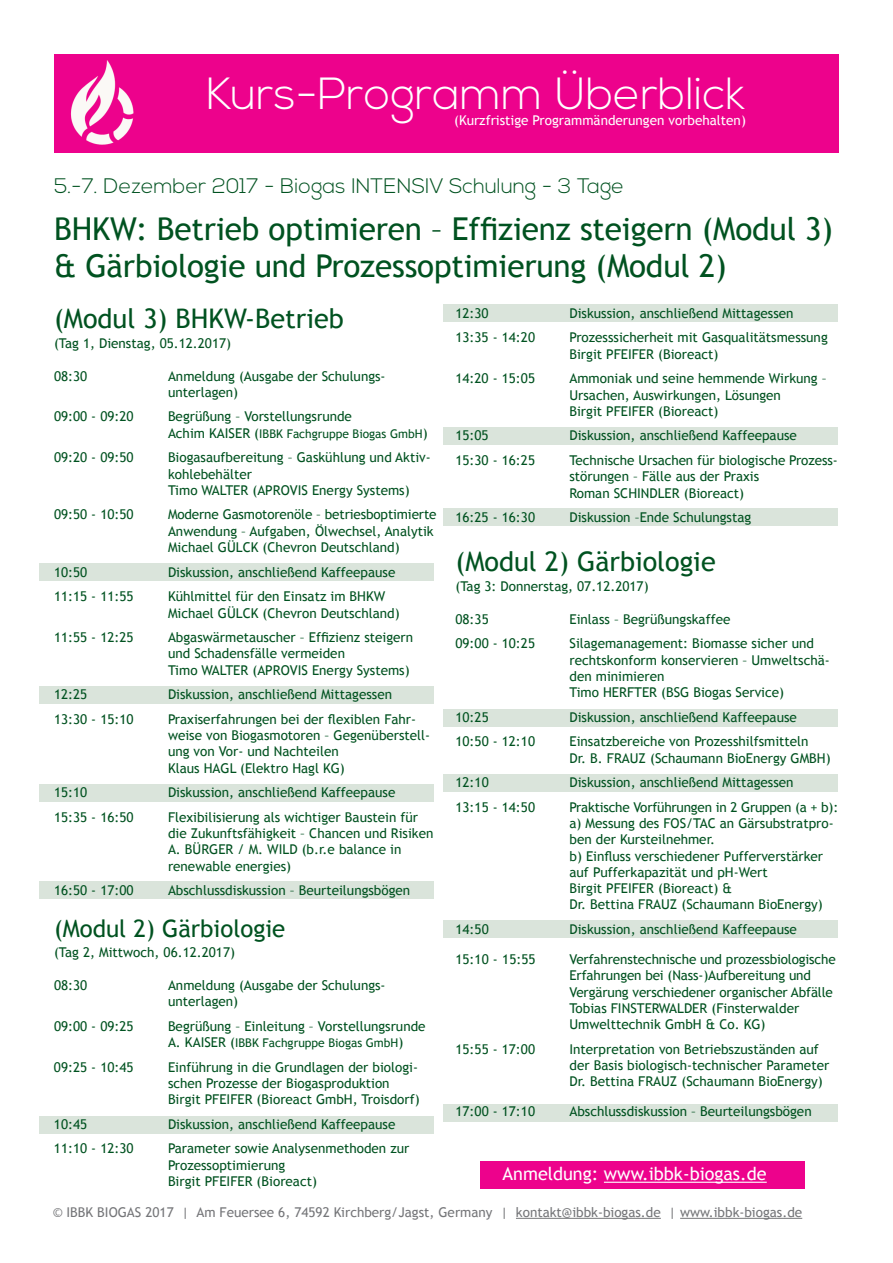
<style>
.page{position:relative;width:893px;height:1263px;background:#fff}
.page>*{position:absolute;margin:0;border:0;box-sizing:border-box;transform-origin:0 0}
.t1{font:300 45px "Nexa";color:#fff}
.t2{font:31.5px/37.8px "Trebuchet MS";letter-spacing:-.005em;color:#005220}
.t3{font:27px "Trebuchet MS";color:#005220}
.t4{font:24px "Trebuchet MS";color:#005220}
.t5{font:300 21px "Nexa";color:#005220}
.t6{font:18px "Trebuchet MS";color:#fff}
.t7{font:13.5px/16.2px "Trebuchet MS";color:#005220}
.t8{font:13.5px "Trebuchet MS";color:#757679}
.t9{font:13.5px "Trebuchet MS";color:#fff}
.t10{font:12px "Trebuchet MS";color:#005220}
.s1{font-size:13.5px}
</style>
<div class="page">
<div style="left:39px;top:563px;width:395px;height:18px;background:#dae4db"></div>
<div style="left:39px;top:686px;width:395px;height:18px;background:#dae4db"></div>
<div style="left:39px;top:784px;width:395px;height:17px;background:#dae4db"></div>
<div style="left:39px;top:882px;width:395px;height:17px;background:#dae4db"></div>
<div style="left:443px;top:304px;width:395px;height:18px;background:#dae4db"></div>
<div style="left:443px;top:427px;width:395px;height:18px;background:#dae4db"></div>
<div style="left:443px;top:508px;width:395px;height:18px;background:#dae4db"></div>
<div style="left:443px;top:709px;width:395px;height:18px;background:#dae4db"></div>
<div style="left:443px;top:774px;width:395px;height:17px;background:#dae4db"></div>
<div style="left:443px;top:920px;width:395px;height:18px;background:#dae4db"></div>
<div style="left:443px;top:1104px;width:395px;height:17px;background:#dae4db"></div>
<div style="left:39px;top:1116px;width:395px;height:17px;background:#dae4db"></div>
<div style="left:480px;top:1161px;width:324px;height:28px;background:#ed028c"></div>
<div style="left:54px;top:54px;width:785px;height:99px;background:#ed028c"></div>
<img style="left:70px;top:60px;width:64px;height:85px">
<hr style="left:516px;top:1218px;width:145px;height:1px;background:#757679">
<hr style="left:680px;top:1218px;width:122px;height:1px;background:#757679">
<hr style="left:604px;top:1182px;width:163px;height:1px;background:#fff">
<h1 class="t1" style="left:206px;top:67px;width:540px">Kurs-Programm Überblick</h1>
<p class="t9" style="left:454px;top:112px;width:293px">(Kurzfristige Programmänderungen vorbehalten)</p>
<h3 class="t5" style="left:54px;top:174px;width:571px">5.-7. Dezember 2017 - Biogas INTENSIV Schulung - 3 Tage</h3>
<h2 class="t2" style="left:54px;top:210px;width:780px">BHKW: Betrieb optimieren – Effizienz steigern (Modul 3) &amp; Gärbiologie und Prozessoptimierung (Modul 2)</h2>
<h3 class="t3" style="left:54px;top:302px;width:291px">(Modul 3) BHKW-Betrieb</h3>
<p class="t7" style="left:54px;top:335px;width:179px">(Tag 1, Dienstag, 05.12.2017)</p>
<p class="t7" style="left:54px;top:368px;width:35px">08:30</p>
<p class="t7" style="left:168px;top:368px;width:219px">Anmeldung (Ausgabe der Schulungs&shy;unterlagen)</p>
<p class="t7" style="left:54px;top:409px;width:81px">09:00 - 09:20</p>
<p class="t7" style="left:168px;top:409px;width:185px">Begrüßung – Vorstellungsrunde</p>
<p class="t10" style="left:168px;top:426px;width:261px"><span class="s1">Achim KAISER (</span>IBBK Fachgruppe Biogas GmbH<span class="s1">)</span></p>
<p class="t7" style="left:54px;top:450px;width:81px">09:20 - 09:50</p>
<p class="t7" style="left:168px;top:450px;width:264px">Biogasaufbereitung – Gaskühlung und Aktiv&shy;kohlebehälter<br>Timo WALTER (APROVIS Energy Systems)</p>
<p class="t7" style="left:54px;top:507px;width:81px">09:50 - 10:50</p>
<p class="t7" style="left:168px;top:507px;width:270px">Moderne Gasmotorenöle – betriesboptimierte<br>Anwendung – Aufgaben, Ölwechsel, Analytik<br>Michael GÜLCK (Chevron Deutschland)</p>
<p class="t7" style="left:54px;top:564px;width:35px">10:50</p>
<p class="t7" style="left:168px;top:564px;width:229px">Diskussion, anschließend Kaffeepause</p>
<p class="t7" style="left:54px;top:589px;width:81px">11:15 - 11:55</p>
<p class="t7" style="left:168px;top:589px;width:233px">Kühlmittel für den Einsatz im BHKW<br>Michael GÜLCK (Chevron Deutschland)</p>
<p class="t7" style="left:54px;top:629px;width:81px">11:55 - 12:25</p>
<p class="t7" style="left:168px;top:629px;width:247px">Abgaswärmetauscher – Effizienz steigern und Schadensfälle vermeiden<br>Timo WALTER (APROVIS Energy Systems)</p>
<p class="t7" style="left:54px;top:687px;width:35px">12:25</p>
<p class="t7" style="left:168px;top:687px;width:226px">Diskussion, anschließend Mittagessen</p>
<p class="t7" style="left:54px;top:711px;width:81px">13:30 - 15:10</p>
<p class="t7" style="left:168px;top:711px;width:264px">Praxiserfahrungen bei der flexiblen Fahr&shy;weise von Biogasmotoren – Gegenüberstell&shy;ung von Vor- und Nachteilen<br>Klaus HAGL (Elektro Hagl KG)</p>
<p class="t7" style="left:54px;top:785px;width:35px">15:10</p>
<p class="t7" style="left:168px;top:785px;width:229px">Diskussion, anschließend Kaffeepause</p>
<p class="t7" style="left:54px;top:809px;width:81px">15:35 - 16:50</p>
<p class="t7" style="left:168px;top:809px;width:267px">Flexibilisierung als wichtiger Baustein für die Zukunftsfähigkeit – Chancen und Risiken A. BÜRGER / M. WILD (b.r.e balance in renewable energies)</p>
<p class="t7" style="left:54px;top:883px;width:81px">16:50 - 17:00</p>
<p class="t7" style="left:168px;top:883px;width:244px">Abschlussdiskussion – Beurteilungsbögen</p>
<h3 class="t4" style="left:54px;top:914px;width:233px">(Modul 2) Gärbiologie</h3>
<p class="t7" style="left:54px;top:945px;width:183px">(Tag 2, Mittwoch, 06.12.2017)</p>
<p class="t7" style="left:54px;top:977px;width:35px">08:30</p>
<p class="t7" style="left:168px;top:977px;width:219px">Anmeldung (Ausgabe der Schulungs&shy;unterlagen)</p>
<p class="t7" style="left:54px;top:1018px;width:81px">09:00 - 09:25</p>
<p class="t7" style="left:168px;top:1018px;width:259px">Begrüßung – Einleitung – Vorstellungsrunde</p>
<p class="t10" style="left:168px;top:1035px;width:237px"><span class="s1">A. KAISER (</span>IBBK Fachgruppe Biogas GmbH<span class="s1">)</span></p>
<p class="t7" style="left:54px;top:1059px;width:81px">09:25 - 10:45</p>
<p class="t7" style="left:168px;top:1059px;width:253px">Einführung in die Grundlagen der biologi&shy;schen Prozesse der Biogasproduktion<br>Birgit PFEIFER (Bioreact GmbH, Troisdorf)</p>
<p class="t7" style="left:54px;top:1116px;width:35px">10:45</p>
<p class="t7" style="left:168px;top:1116px;width:229px">Diskussion, anschließend Kaffeepause</p>
<p class="t7" style="left:54px;top:1141px;width:81px">11:10 - 12:30</p>
<p class="t7" style="left:168px;top:1141px;width:243px">Parameter sowie Analysenmethoden zur<br>Prozessoptimierung<br>Birgit PFEIFER (Bioreact)</p>
<p class="t7" style="left:455px;top:305px;width:35px">12:30</p>
<p class="t7" style="left:569px;top:305px;width:226px">Diskussion, anschließend Mittagessen</p>
<p class="t7" style="left:455px;top:330px;width:81px">13:35 - 14:20</p>
<p class="t7" style="left:569px;top:330px;width:260px">Prozesssicherheit mit Gasqualitätsmessung<br>Birgit PFEIFER (Bioreact)</p>
<p class="t7" style="left:455px;top:371px;width:81px">14:20 - 15:05</p>
<p class="t7" style="left:569px;top:371px;width:259px">Ammoniak und seine hemmende Wirkung –<br>Ursachen, Auswirkungen, Lösungen<br>Birgit PFEIFER (Bioreact)</p>
<p class="t7" style="left:455px;top:428px;width:35px">15:05</p>
<p class="t7" style="left:569px;top:428px;width:229px">Diskussion, anschließend Kaffeepause</p>
<p class="t7" style="left:455px;top:452px;width:81px">15:30 - 16:25</p>
<p class="t7" style="left:569px;top:452px;width:270px">Technische Ursachen für biologische Prozess&shy;störungen – Fälle aus der Praxis<br>Roman SCHINDLER (Bioreact)</p>
<p class="t7" style="left:455px;top:510px;width:81px">16:25 - 16:30</p>
<p class="t7" style="left:569px;top:510px;width:183px">Diskussion –Ende Schulungstag</p>
<h3 class="t3" style="left:455px;top:545px;width:262px">(Modul 2) Gärbiologie</h3>
<p class="t7" style="left:455px;top:579px;width:195px">(Tag 3: Donnerstag, 07.12.2017)</p>
<p class="t7" style="left:455px;top:611px;width:35px">08:35</p>
<p class="t7" style="left:569px;top:611px;width:162px">Einlass – Begrüßungskaffee</p>
<p class="t7" style="left:455px;top:636px;width:81px">09:00 - 10:25</p>
<p class="t7" style="left:569px;top:636px;width:262px">Silagemanagement: Biomasse sicher und rechtskonform konservieren – Umweltschä&shy;den minimieren<br>Timo HERFTER (BSG Biogas Service)</p>
<p class="t7" style="left:455px;top:709px;width:35px">10:25</p>
<p class="t7" style="left:569px;top:709px;width:229px">Diskussion, anschließend Kaffeepause</p>
<p class="t7" style="left:455px;top:734px;width:81px">10:50 - 12:10</p>
<p class="t7" style="left:569px;top:734px;width:263px">Einsatzbereiche von Prozesshilfsmitteln<br>Dr. B. FRAUZ (Schaumann BioEnergy GMBH)</p>
<p class="t7" style="left:455px;top:775px;width:35px">12:10</p>
<p class="t7" style="left:569px;top:775px;width:226px">Diskussion, anschließend Mittagessen</p>
<p class="t7" style="left:455px;top:799px;width:81px">13:15 - 14:50</p>
<p class="t7" style="left:569px;top:799px;width:270px">Praktische Vorführungen in 2 Gruppen (a + b): a) Messung des FOS/TAC an Gärsubstratpro&shy;ben der Kursteilnehmer.<br>b) Einfluss verschiedener Pufferverstärker auf Pufferkapazität und pH-Wert<br>Birgit PFEIFER (Bioreact) &amp;<br>Dr. Bettina FRAUZ (Schaumann BioEnergy)</p>
<p class="t7" style="left:455px;top:921px;width:35px">14:50</p>
<p class="t7" style="left:569px;top:921px;width:229px">Diskussion, anschließend Kaffeepause</p>
<p class="t7" style="left:455px;top:951px;width:82px">15:10 - 15:55</p>
<p class="t7" style="left:569px;top:951px;width:268px">Verfahrenstechnische und prozessbiologische Erfahrungen bei (Nass-)Aufbereitung und Vergärung verschiedener organischer Abfälle Tobias FINSTERWALDER (Finsterwalder Umwelttechnik GmbH &amp; Co. KG)</p>
<p class="t7" style="left:455px;top:1041px;width:81px">15:55 - 17:00</p>
<p class="t7" style="left:569px;top:1041px;width:261px">Interpretation von Betriebszuständen auf der Basis biologisch-technischer Parameter<br>Dr. Bettina FRAUZ (Schaumann BioEnergy)</p>
<p class="t7" style="left:455px;top:1103px;width:81px">17:00 - 17:10</p>
<p class="t7" style="left:569px;top:1103px;width:244px">Abschlussdiskussion – Beurteilungsbögen</p>
<h3 class="t6" style="left:503px;top:1163px;width:266px">Anmeldung: www.ibbk-biogas.de</h3>
<p class="t8" style="left:53px;top:1204px;width:751px">© IBBK BIOGAS 2017 | Am Feuersee 6, 74592 Kirchberg/Jagst, Germany | kontakt@ibbk-biogas.de | www.ibbk-biogas.de</p>
</div>
